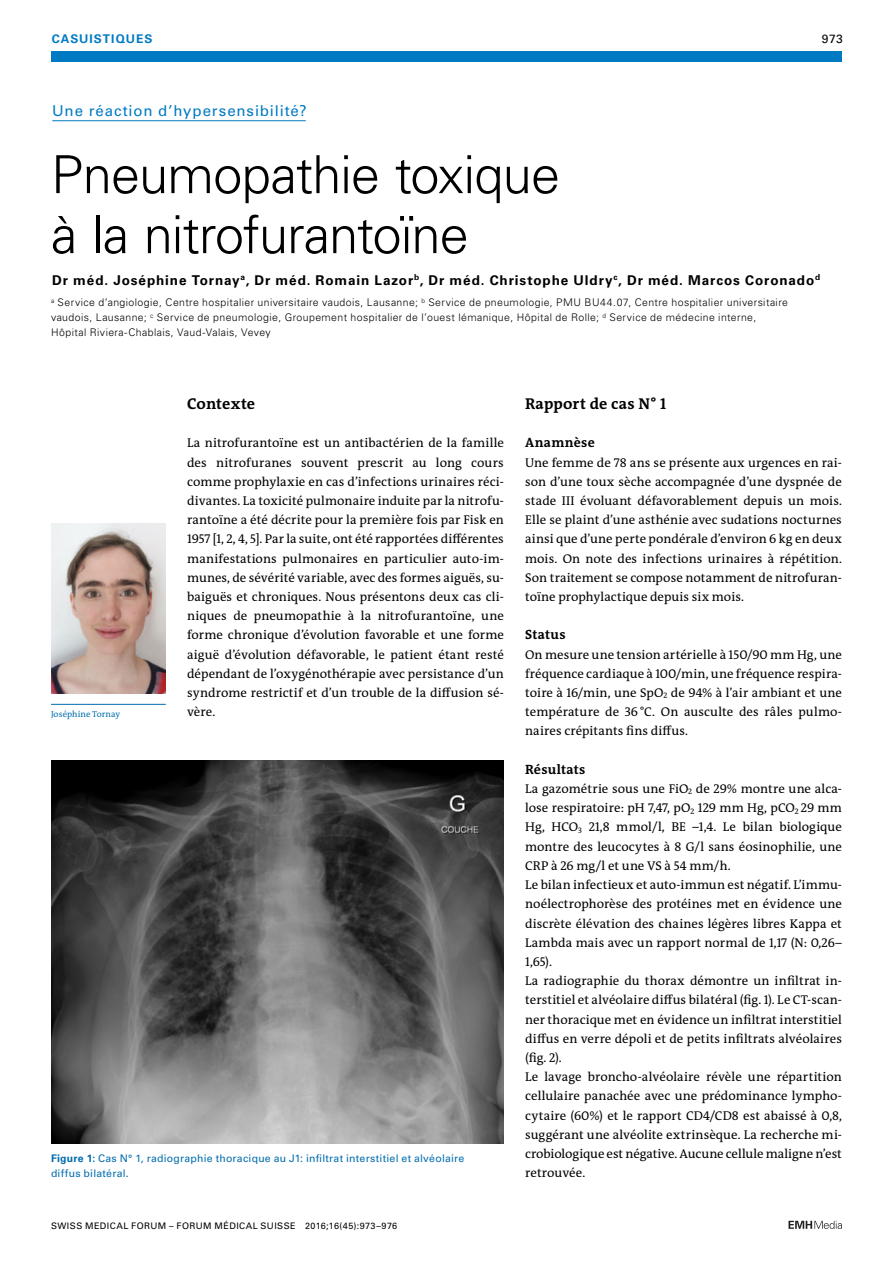
<style>
.page{position:relative;width:893px;height:1263px;background:#fff}
.page>*{position:absolute;margin:0;border:0;box-sizing:border-box;transform-origin:0 0}
.t1{font:300 52.5px/60px "Univers LT Std";letter-spacing:-.02em;color:#000}
.t2{font:700 15.75px "The Antiqua B W7";letter-spacing:.005em;color:#000}
.t3{font:15px "Univers LT Std";letter-spacing:.06em;color:#007ac3}
.t4{font:700 13.5px "Univers LT Std";letter-spacing:.065em;color:#000}
.t5{font:700 13.5px "The Antiqua B W7";letter-spacing:.02em;color:#000}
.t6{font:12.75px/19.2px "The Antiqua B W5 Plain";letter-spacing:.005em;color:#000;text-align:justify}
.t7{font:700 12px "Univers LT Std";letter-spacing:.08em;color:#007ac3}
.t8{font:12px "Univers LT Std";color:#000}
.t9{font:300 10.5px/15px "Univers LT Std";letter-spacing:.04em;color:#000}
.t10{font:10.5px/15.8px "Univers LT Std";letter-spacing:.02em;color:#006dae}
.t11{font:9px "Univers LT Std";letter-spacing:.05em;color:#000}
.t12{font:8.7px "The Antiqua B W5 Plain";letter-spacing:.005em;color:#006dae}
.s1{font-weight:700}
</style>
<div class="page">
<div style="left:51px;top:51px;width:791px;height:11px;background:#007ac3"></div>
<svg style="left:788px;top:1221px;width:54px;height:8px"></svg>
<hr style="left:52px;top:120px;width:254px;height:1px;background:#007ac3">
<hr style="left:51px;top:704px;width:115px;height:1px;background:#006dae">
<img style="left:51px;top:524px;width:115px;height:170px">
<img style="left:51px;top:761px;width:453px;height:382px">
<p class="t7" style="left:52px;top:31px;width:102px">CASUISTIQUES</p>
<p class="t8" style="left:822px;top:31px;width:22px">973</p>
<p class="t3" style="left:52px;top:102px;width:256px">Une réaction d’hypersensibilité?</p>
<h1 class="t1" style="left:51px;top:145px;width:511px">Pneumopathie toxique à la nitrofurantoïne</h1>
<p class="t4" style="left:52px;top:272px;width:770px">Dr méd. Joséphine Tornay<sup>a</sup>, Dr méd. Romain Lazor<sup>b</sup>, Dr méd. Christophe Uldry<sup>c</sup>, Dr méd. Marcos Coronado<sup>d</sup></p>
<p class="t9" style="left:51px;top:295px;width:738px"><sup>a</sup> Service d’angiologie, Centre hospitalier universitaire vaudois, Lausanne; <sup>b</sup> Service de pneumologie, PMU BU44.07, Centre hospitalier universitaire vaudois, Lausanne; <sup>c</sup> Service de pneumologie, Groupement hospitalier de l’ouest lémanique, Hôpital de Rolle; <sup>d</sup> Service de médecine interne,<br>Hôpital Riviera-Chablais, Vaud-Valais, Vevey</p>
<p class="t12" style="left:51px;top:708px;width:71px">Joséphine Tornay</p>
<p class="t2" style="left:187px;top:394px;width:70px">Contexte</p>
<p class="t6" style="left:187px;top:434px;width:318px">La nitrofurantoïne est un antibactérien de la famille des nitrofuranes souvent prescrit au long cours comme prophylaxie en cas d’infections urinaires réci&shy;divantes. La toxicité pulmonaire induite par la nitrofu&shy;rantoïne a été décrite pour la première fois par Fisk en 1957 [1, 2, 4, 5]. Par la suite, ont été rapportées différentes manifestations pulmonaires en particulier auto-im&shy;munes, de sévérité variable, avec des formes aiguës, su&shy;baiguës et chroniques. Nous présentons deux cas cli&shy;niques de pneumopathie à la nitrofurantoïne, une forme chronique d’évolution favorable et une forme aiguë d’évolution défavorable, le patient étant resté dépendant de l’oxygénothérapie avec persistance d’un syndrome restrictif et d’un trouble de la diffusion sé&shy;vère.</p>
<p class="t10" style="left:51px;top:1150px;width:415px"><span class="s1">Figure 1:</span> Cas N° 1, radiographie thoracique au J1: infiltrat interstitiel et alvéolaire diffus bilatéral.</p>
<p class="t11" style="left:51px;top:1220px;width:348px">SWISS MEDICAL FORUM – FORUM MÉDICAL SUISSE 2016;16(45):973–976</p>
<p class="t2" style="left:525px;top:394px;width:143px">Rapport de cas N° 1</p>
<p class="t5" style="left:525px;top:434px;width:71px">Anamnèse</p>
<p class="t6" style="left:525px;top:453px;width:318px">Une femme de 78 ans se présente aux urgences en rai&shy;son d’une toux sèche accompagnée d’une dyspnée de stade III évoluant défavorablement depuis un mois.<br>Elle se plaint d’une asthénie avec sudations nocturnes ainsi que d’une perte pondérale d’environ 6 kg en deux mois. On note des infections urinaires à répétition.<br>Son traitement se compose notamment de nitrofuran&shy;toïne prophylactique depuis six mois.</p>
<p class="t5" style="left:525px;top:626px;width:42px">Status</p>
<p class="t6" style="left:525px;top:645px;width:318px">On mesure une tension artérielle à 150/90 mm Hg, une fréquence cardiaque à 100/min, une fréquence respira&shy;toire à 16/min, une SpO<sub>2</sub> de 94% à l’air ambiant et une température de 36°C. On ausculte des râles pulmo&shy;naires crépitants fins diffus.</p>
<p class="t5" style="left:525px;top:761px;width:62px">Résultats</p>
<p class="t6" style="left:525px;top:779px;width:318px;text-align:left">La gazométrie sous une FiO<sub>2</sub> de 29% montre une alca&shy;lose respiratoire: pH 7,47, pO<sub>2</sub> 129 mm Hg, pCO<sub>2</sub> 29 mm Hg, HCO<sub>3</sub> 21,8 mmol/l, BE –1,4. Le bilan biologique montre des leucocytes à 8 G/l sans éosinophilie, une CRP à 26 mg/l et une VS à 54 mm/h.<br>Le bilan infectieux et auto-immun est négatif. L’immu&shy;noélectrophorèse des protéines met en évidence une discrète élévation des chaines légères libres Kappa et Lambda mais avec un rapport normal de 1,17 (N: 0,26– 1,65).<br>La radiographie du thorax démontre un infiltrat in&shy;terstitiel et alvéolaire diffus bilatéral (fig. 1). Le CT-scan&shy;ner thoracique met en évidence un infiltrat interstitiel diffus en verre dépoli et de petits infiltrats alvéolaires (fig. 2).<br>Le lavage broncho-alvéolaire révèle une répartition cellulaire panachée avec une prédominance lympho&shy;cytaire (60%) et le rapport CD4/CD8 est abaissé à 0,8, suggérant une alvéolite extrinsèque. La recherche mi&shy;crobiologique est négative. Aucune cellule maligne n’est retrouvée.</p>
</div>
